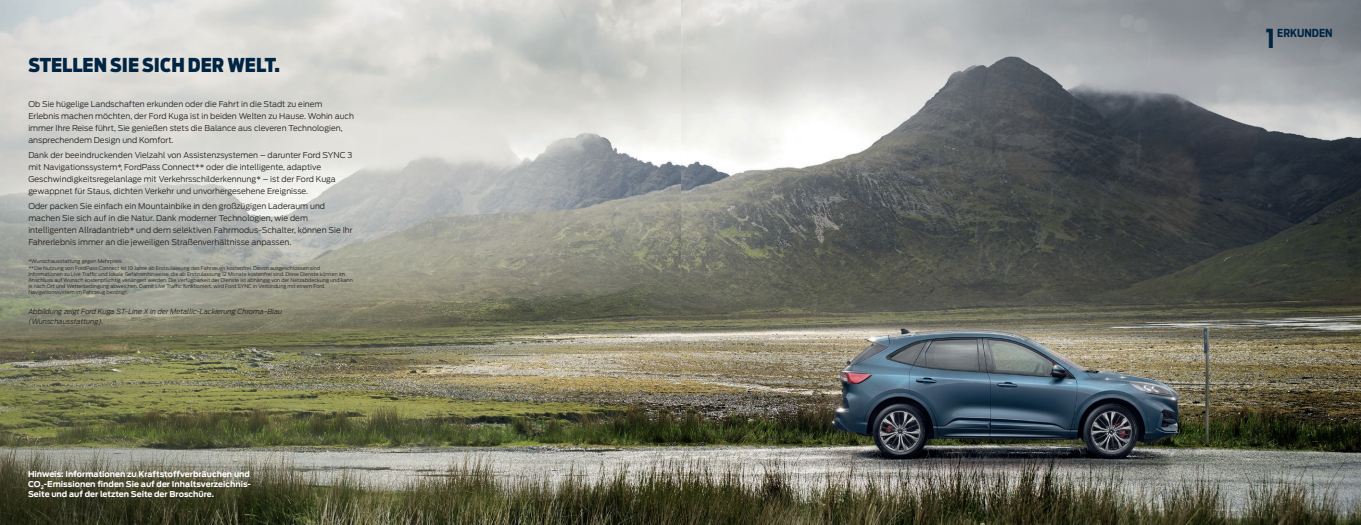
<style>
.page{position:relative;width:1361px;height:525px;background:#fff}
.page>*{position:absolute;margin:0;border:0;box-sizing:border-box;transform-origin:0 0}
.t1{font:700 26px "Ford Antenna Cond";color:#002442}
.t2{font:900 19px "Ford Antenna Cond";color:#002442}
.t3{font:700 11px "Ford Antenna Cond";color:#002442}
.t4{font:300 8px/12px "Ford Antenna";color:#231f20}
.t5{font:700 8px/9.6px "Ford Antenna";color:#fff}
.t6{font:italic 300 7px/10px "Ford Antenna";color:#231f20}
.t7{font:300 5px/6px "Ford Antenna";color:#231f20}
</style>
<div class="page">
<img style="left:0;top:0;width:1361px;height:524px">
<h2 class="t2" style="left:28px;top:47px;width:253px">STELLEN SIE SICH DER WELT.</h2>
<p class="t4" style="left:28px;top:97px;width:327px">Ob Sie hügelige Landschaften erkunden oder die Fahrt in die Stadt zu einem Erlebnis machen möchten, der Ford Kuga ist in beiden Welten zu Hause. Wohin auch immer Ihre Reise führt, Sie genießen stets die Balance aus cleveren Technologien, ansprechendem Design und Komfort.</p>
<p class="t4" style="left:28px;top:148px;width:325px">Dank der beeindruckenden Vielzahl von Assistenzsystemen – darunter Ford SYNC 3 mit Navigationssystem*, FordPass Connect** oder die intelligente, adaptive Geschwindigkeitsregelanlage mit Verkehrsschilderkennung* – ist der Ford Kuga gewappnet für Staus, dichten Verkehr und unvorhergesehene Ereignisse.</p>
<p class="t4" style="left:28px;top:198px;width:326px">Oder packen Sie einfach ein Mountainbike in den großzügigen Laderaum und machen Sie sich auf in die Natur. Dank moderner Technologien, wie dem intelligenten Allradantrieb* und dem selektiven Fahrmodus-Schalter, können Sie Ihr Fahrerlebnis immer an die jeweiligen Straßenverhältnisse anpassen.</p>
<p class="t7" style="left:28px;top:256px;width:293px;line-height:7.4px">*Wunschausstattung gegen Mehrpreis.<br>**Die Nutzung von FordPass Connect ist 10 Jahre ab Erstzulassung des Fahrzeugs kostenfrei. Davon ausgeschlossen sind</p>
<p class="t7" style="left:28px;top:270px;width:326px">Informationen zu Live Traffic und lokale Gefahrenhinweise, die ab Erstzulassung 12 Monate kostenfrei sind. Diese Dienste können im Anschluss auf Wunsch kostenpflichtig verlängert werden. Die Verfügbarkeit der Dienste ist abhängig von der Netzabdeckung und kann je nach Ort und Wetterbedingung abweichen. Damit Live Traffic funktioniert, wird Ford SYNC in Verbindung mit einem Ford Navigationssystem im Fahrzeug benötigt.</p>
<p class="t6" style="left:28px;top:305px;width:255px">Abbildung zeigt Ford Kuga ST-Line X in der Metallic-Lackierung Chroma-Blau (Wunschausstattung).</p>
<p class="t5" style="left:28px;top:468px;width:224px">Hinweis: Informationen zu Kraftstoffverbräuchen und<br>CO<sub>2</sub>-Emissionen finden Sie auf der Inhaltsverzeichnis-<br>Seite und auf der letzten Seite der Broschüre.</p>
<h1 class="t1" style="left:1266px;top:15px;width:11px">1</h1>
<h3 class="t3" style="left:1277px;top:23px;width:57px">ERKUNDEN</h3>
</div>
